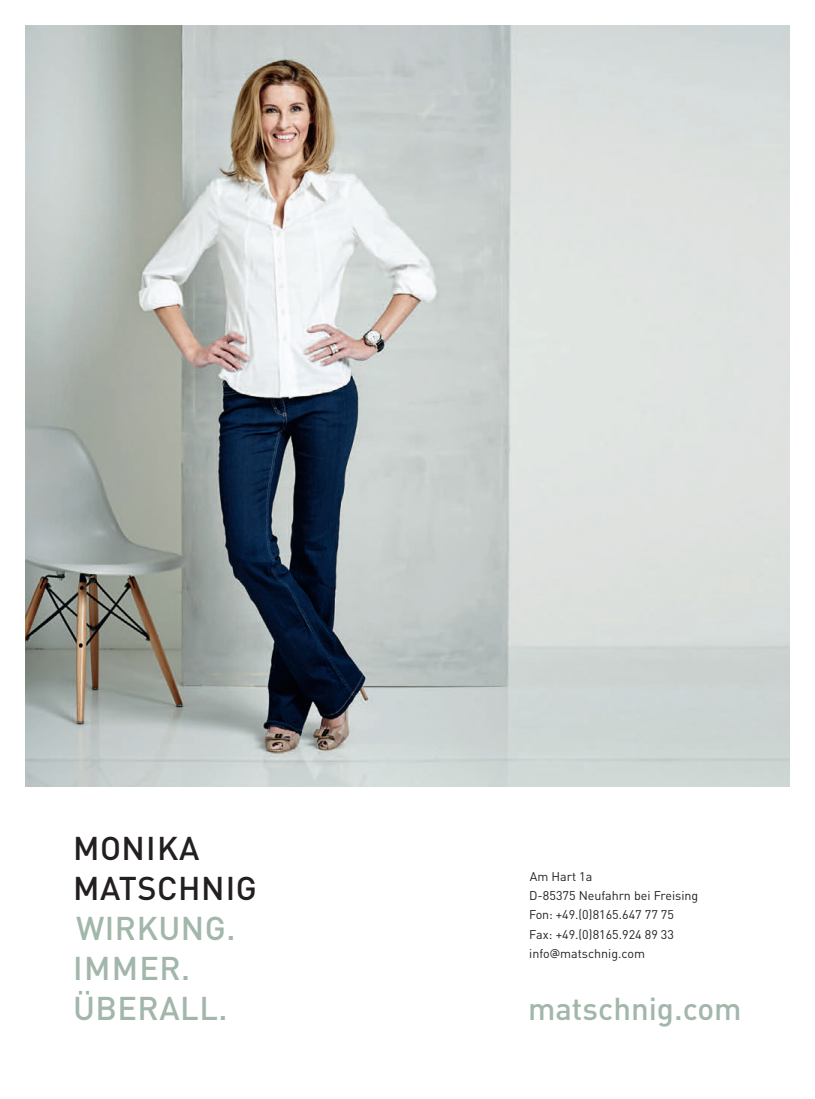
<style>
.page{position:relative;width:815px;height:1099px;background:#fff}
.page>*{position:absolute;margin:0;border:0;box-sizing:border-box;transform-origin:0 0}
.t1{font:500 32.5px/40px "DIN";letter-spacing:.015em;color:#a2b6aa}
.t2{font:500 32.5px/40px "DIN";letter-spacing:.015em;color:#231f20}
.t3{font:500 31.25px "DIN";color:#a2b6aa}
.t4{font:12.5px/19.4px "DIN";color:#231f20}
.s1{font-family:"Interstate"}
</style>
<div class="page">
<img style="left:26px;top:26px;width:763px;height:761px">
<h1 class="t2" style="left:73px;top:828px;width:185px">MONIKA<br>MATSCHNIG</h1>
<h1 class="t1" style="left:73px;top:908px;width:164px">WIRKUNG.<br>IMMER.<br>ÜBERALL.</h1>
<p class="t4" style="left:529px;top:866px;width:171px">Am Hart 1a<br>D-85375 Neufahrn bei Freising<br>Fon: +49.(0)8165.647 77 75<br>Fax: +49.(0)8165.924 89 33 info<span class="s1">@</span>matschnig.com</p>
<h2 class="t3" style="left:528px;top:990px;width:215px">matschnig.com</h2>
</div>
